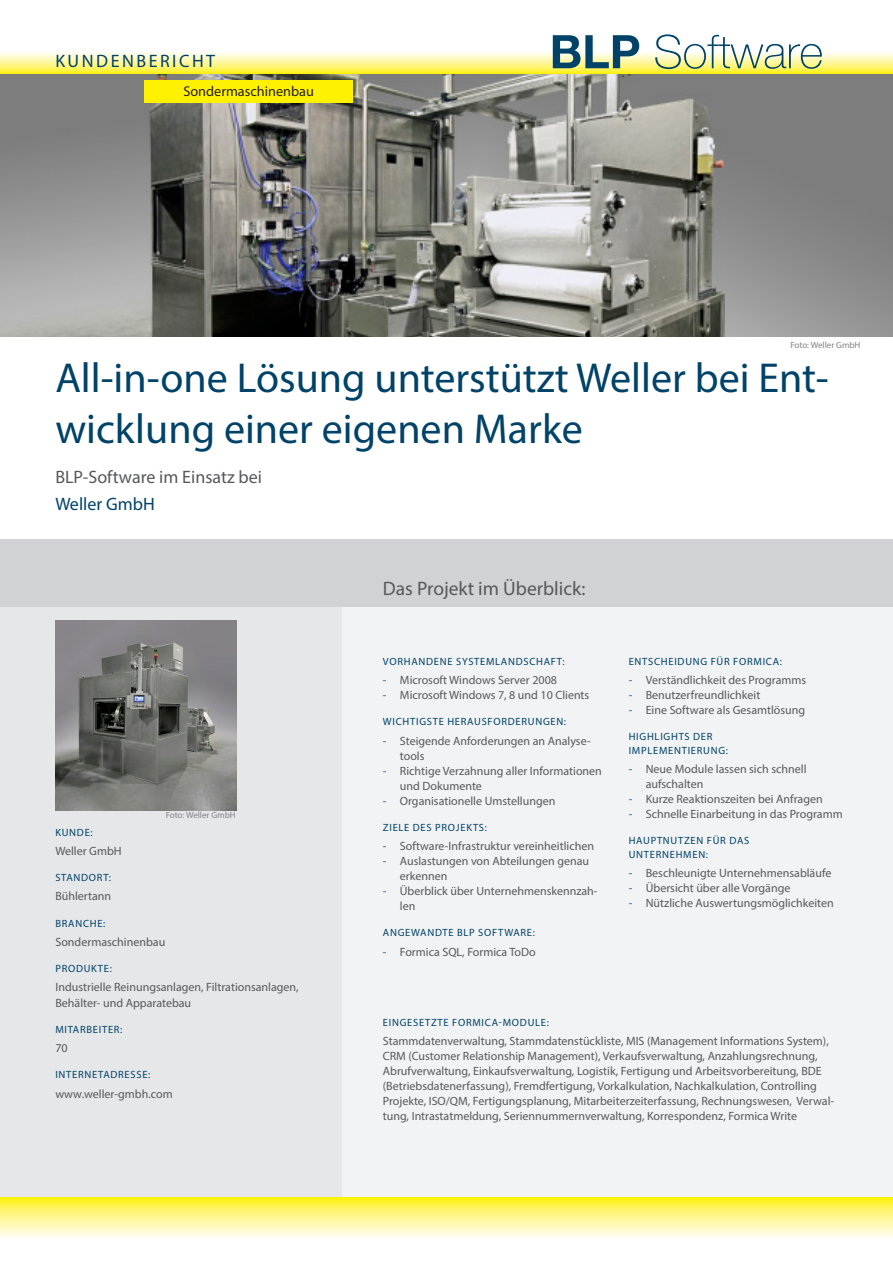
<style>
.page{position:relative;width:893px;height:1263px;background:#fff}
.page>*{position:absolute;margin:0;border:0;box-sizing:border-box;transform-origin:0 0}
.h1_Seite_1{font:42px/50.4px "Myriad Pro";color:#004268}
.h2_Seite_1_Projekt{font:19.5px "Myriad Pro";color:#57585a}
.a3_Seite_1_Subline{font:18px/27px "Myriad Pro";color:#57585a}
.t1{font:18px "Myriad Pro";letter-spacing:.14em;color:#004268}
.t2{font:14.25px "Myriad Pro";color:#231f20}
.a5_Seite_1{font:12px/15px "Myriad Pro";color:#57585a}
.h3_Seite_1_Bullets{font:10.5px/13.5px "Myriad Pro";letter-spacing:.07em;color:#004268}
.t3{font:9px "Myriad Pro";color:#808285}
.s1{color:#004268}
.s2{color:#26587d}
</style>
<div class="page">
<div style="left:0;top:572px;width:893px;height:630px;background:#f2f3f4"></div>
<div style="left:0;top:598px;width:342px;height:611px;background:#e6e7e9"></div>
<div style="left:0;top:539px;width:893px;height:67px;background:#d1d2d4"></div>
<img style="left:0;top:74px;width:893px;height:262px">
<img style="left:55px;top:620px;width:182px;height:190px">
<svg style="left:0;top:1197px;width:893px;height:41px;background:#fff68b"></svg>
<svg style="left:0;top:51px;width:893px;height:23px;background:#fef68d"></svg>
<svg style="left:553px;top:35px;width:86px;height:33px"></svg>
<svg style="left:655px;top:34px;width:167px;height:35px"></svg>
<div style="left:145px;top:81px;width:208px;height:22px;background:#fff101"></div>
<p class="t1" style="left:55px;top:50px;width:161px">KUNDENBERICHT</p>
<p class="t2" style="left:183px;top:83px;width:132px">Sondermaschinenbau</p>
<p class="t3" style="left:790px;top:340px;width:72px">Foto: Weller GmbH</p>
<h1 class="h1_Seite_1" style="left:55px;top:352px;width:775px">All-in-one Lösung unterstützt Weller bei Ent&shy;wicklung einer eigenen Marke</h1>
<p class="a3_Seite_1_Subline" style="left:55px;top:463px;width:208px">BLP-Software im Einsatz bei<br><span class="s1">Weller GmbH</span></p>
<p class="t3" style="left:166px;top:809px;width:72px">Foto: Weller GmbH</p>
<h3 class="h3_Seite_1_Bullets" style="left:55px;top:825px;width:39px">KUNDE:</h3>
<p class="a5_Seite_1" style="left:55px;top:843px;width:68px">Weller GmbH</p>
<h3 class="h3_Seite_1_Bullets" style="left:55px;top:871px;width:57px">STANDORT:</h3>
<p class="a5_Seite_1" style="left:55px;top:889px;width:57px">Bühlertann</p>
<h3 class="h3_Seite_1_Bullets" style="left:55px;top:916px;width:52px">BRANCHE:</h3>
<p class="a5_Seite_1" style="left:55px;top:934px;width:111px">Sondermaschinenbau</p>
<h3 class="h3_Seite_1_Bullets" style="left:55px;top:962px;width:58px">PRODUKTE:</h3>
<p class="a5_Seite_1" style="left:55px;top:980px;width:245px">Industrielle Reinungsanlagen, Filtrationsanlagen,<br>Behälter- und Apparatebau</p>
<h3 class="h3_Seite_1_Bullets" style="left:55px;top:1022px;width:69px">MITARBEITER:</h3>
<p class="a5_Seite_1" style="left:55px;top:1040px;width:14px">70</p>
<h3 class="h3_Seite_1_Bullets" style="left:55px;top:1068px;width:96px">INTERNETADRESSE:</h3>
<p class="a5_Seite_1" style="left:55px;top:1086px;width:119px">www.weller-gmbh.com</p>
<h2 class="h2_Seite_1_Projekt" style="left:383px;top:576px;width:204px">Das Projekt im Überblick:</h2>
<h3 class="h3_Seite_1_Bullets" style="left:383px;top:654px;width:183px">VORHANDENE SYSTEMLANDSCHAFT:</h3>
<p class="a5_Seite_1" style="left:383px;top:672px;width:176px"><span class="s2">-</span> Microsoft Windows Server 2008</p>
<p class="a5_Seite_1" style="left:383px;top:687px;width:208px"><span class="s2">-</span> Microsoft Windows 7, 8 und 10 Clients</p>
<h3 class="h3_Seite_1_Bullets" style="left:383px;top:715px;width:185px">WICHTIGSTE HERAUSFORDERUNGEN:</h3>
<p class="a5_Seite_1" style="left:400px;top:733px;width:192px;text-indent:-17px"><span class="s2">-</span> Steigende Anforderungen an Analyse&shy;tools</p>
<p class="a5_Seite_1" style="left:400px;top:763px;width:204px;text-indent:-17px"><span class="s2">-</span> Richtige Verzahnung aller Informationen und Dokumente</p>
<p class="a5_Seite_1" style="left:383px;top:793px;width:174px"><span class="s2">-</span> Organisationelle Umstellungen</p>
<h3 class="h3_Seite_1_Bullets" style="left:383px;top:820px;width:106px">ZIELE DES PROJEKTS:</h3>
<p class="a5_Seite_1" style="left:383px;top:838px;width:213px"><span class="s2">-</span> Software-Infrastruktur vereinheitlichen</p>
<p class="a5_Seite_1" style="left:400px;top:853px;width:191px;text-indent:-17px"><span class="s2">-</span> Auslastungen von Abteilungen genau erkennen</p>
<p class="a5_Seite_1" style="left:400px;top:883px;width:199px;text-indent:-17px"><span class="s2">-</span> Überblick über Unternehmenskennzah&shy;len</p>
<h3 class="h3_Seite_1_Bullets" style="left:383px;top:926px;width:154px">ANGEWANDTE BLP SOFTWARE:</h3>
<p class="a5_Seite_1" style="left:383px;top:944px;width:154px"><span class="s2">-</span> Formica SQL, Formica ToDo</p>
<h3 class="h3_Seite_1_Bullets" style="left:629px;top:654px;width:155px">ENTSCHEIDUNG FÜR FORMICA:</h3>
<p class="a5_Seite_1" style="left:629px;top:672px;width:179px"><span class="s2">-</span> Verständlichkeit des Programms</p>
<p class="a5_Seite_1" style="left:629px;top:687px;width:133px"><span class="s2">-</span> Benutzerfreundlichkeit</p>
<p class="a5_Seite_1" style="left:629px;top:702px;width:178px"><span class="s2">-</span> Eine Software als Gesamtlösung</p>
<h3 class="h3_Seite_1_Bullets" style="left:629px;top:730px;width:101px">HIGHLIGHTS DER<br>IMPLEMENTIERUNG:</h3>
<p class="a5_Seite_1" style="left:646px;top:761px;width:162px;text-indent:-17px"><span class="s2">-</span> Neue Module lassen sich schnell aufschalten</p>
<p class="a5_Seite_1" style="left:629px;top:791px;width:196px"><span class="s2">-</span> Kurze Reaktionszeiten bei Anfragen</p>
<p class="a5_Seite_1" style="left:629px;top:806px;width:215px"><span class="s2">-</span> Schnelle Einarbeitung in das Programm</p>
<h3 class="h3_Seite_1_Bullets" style="left:629px;top:834px;width:122px">HAUPTNUTZEN FÜR DAS<br>UNTERNEHMEN:</h3>
<p class="a5_Seite_1" style="left:629px;top:865px;width:204px"><span class="s2">-</span> Beschleunigte Unternehmensabläufe</p>
<p class="a5_Seite_1" style="left:629px;top:880px;width:163px"><span class="s2">-</span> Übersicht über alle Vorgänge</p>
<p class="a5_Seite_1" style="left:629px;top:895px;width:207px"><span class="s2">-</span> Nützliche Auswertungsmöglichkeiten</p>
<h3 class="h3_Seite_1_Bullets" style="left:383px;top:1016px;width:167px">EINGESETZTE FORMICA-MODULE:</h3>
<p class="a5_Seite_1" style="left:383px;top:1034px;width:453px">Stammdatenverwaltung, Stammdatenstückliste, MIS (Management Informations System), CRM (Customer Relationship Management), Verkaufsverwaltung, Anzahlungsrechnung, Abrufverwaltung, Einkaufsverwaltung, Logistik, Fertigung und Arbeitsvorbereitung, BDE (Betriebsdatenerfassung), Fremdfertigung, Vorkalkulation, Nachkalkulation, Controlling Projekte, ISO/QM, Fertigungsplanung, Mitarbeiterzeiterfassung, Rechnungswesen, Verwal&shy;tung, Intrastatmeldung, Seriennummernverwaltung, Korrespondenz, Formica Write</p>
</div>
